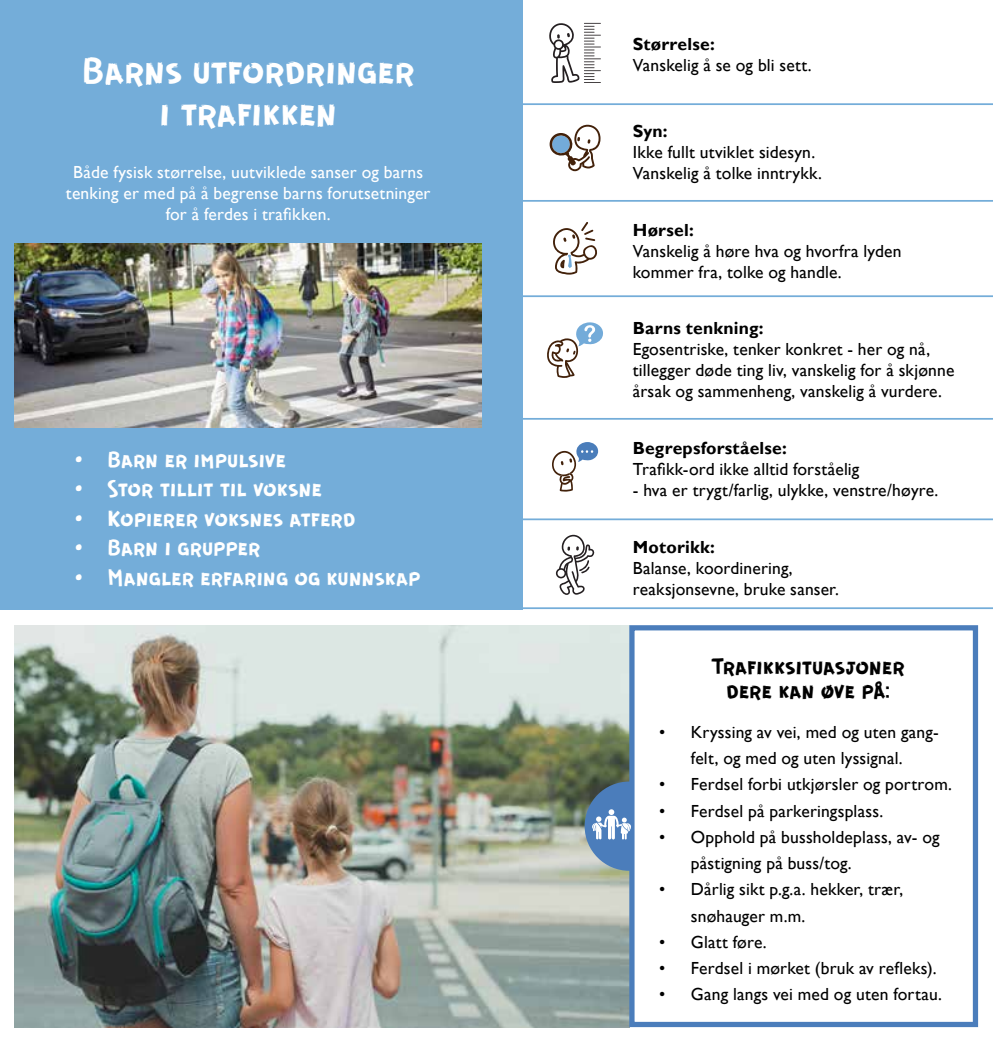
<style>
.page{position:relative;width:993px;height:1042px;background:#fff}
.page>*{position:absolute;margin:0;border:0;box-sizing:border-box;transform-origin:0 0}
.t1{font:40.25px/42px "GUERRILLA";letter-spacing:-.01em;color:#fff;text-align:center}
.t2{font:24.5px "GUERRILLA";letter-spacing:-.01em;color:#fff}
.t3{font:24.5px/24.5px "GUERRILLA";letter-spacing:-.005em;color:#000;text-align:center}
.t4{font:17.5px/21px "Gill Sans";letter-spacing:.01em;color:#000}
.t5{font:17.5px/21px "Gill Sans";letter-spacing:.01em;color:#fff;text-align:center}
.t6{font:700 17.5px "Gill Sans";letter-spacing:.01em;color:#000}
</style>
<div class="page">
<img style="left:15px;top:625px;width:614px;height:402px">
<div style="left:584px;top:781px;width:89px;height:90px;background:#4b7dbb;border-radius:50%"></div>
<div style="left:629px;top:625px;width:348px;height:402px;background:#fff;border:5px solid #4b7dbb"></div>
<div style="left:0;top:0;width:522px;height:609px;background:#74add9"></div>
<svg style="left:592px;top:809px;width:39px;height:30px"></svg>
<svg style="left:549px;top:23px;width:51px;height:60px"></svg>
<svg style="left:549px;top:125px;width:51px;height:46px"></svg>
<svg style="left:553px;top:222px;width:44px;height:53px"></svg>
<svg style="left:547px;top:322px;width:56px;height:56px"></svg>
<svg style="left:552px;top:442px;width:46px;height:49px"></svg>
<svg style="left:555px;top:535px;width:39px;height:60px"></svg>
<hr style="left:522px;top:103px;width:470px;height:2px;background:#74add9">
<hr style="left:522px;top:200px;width:470px;height:2px;background:#74add9">
<hr style="left:522px;top:295px;width:470px;height:2px;background:#74add9">
<hr style="left:522px;top:418px;width:470px;height:2px;background:#74add9">
<hr style="left:522px;top:518px;width:470px;height:2px;background:#74add9">
<hr style="left:522px;top:607px;width:470px;height:2px;background:#74add9">
<img style="left:15px;top:243px;width:466px;height:185px">
<h1 class="t1" style="left:82px;top:51px;width:334px">Barns utfordringer i trafikken</h1>
<p class="t5" style="left:66px;top:162px;width:366px">Både fysisk størrelse, uutviklede sanser og barns tenking er med på å begrense barns forutsetninger for å ferdes i trafikken.</p>
<h2 class="t2" style="left:76px;top:443px;width:212px">• Barn er impulsive</h2>
<h2 class="t2" style="left:76px;top:473px;width:248px">• Stor tillit til voksne</h2>
<h2 class="t2" style="left:76px;top:502px;width:281px">• Kopierer voksnes atferd</h2>
<h2 class="t2" style="left:76px;top:532px;width:186px">• Barn i grupper</h2>
<h2 class="t2" style="left:76px;top:561px;width:346px">• Mangler erfaring og kunnskap</h2>
<p class="t6" style="left:632px;top:34px;width:83px">Størrelse:</p>
<p class="t4" style="left:632px;top:55px;width:180px">Vanskelig å se og bli sett.</p>
<p class="t6" style="left:632px;top:120px;width:36px">Syn:</p>
<p class="t4" style="left:632px;top:142px;width:191px">Ikke fullt utviklet sidesyn.<br>Vanskelig å tolke inntrykk.</p>
<p class="t6" style="left:632px;top:219px;width:62px">Hørsel:</p>
<p class="t4" style="left:632px;top:240px;width:270px">Vanskelig å høre hva og hvorfra lyden kommer fra, tolke og handle.</p>
<p class="t6" style="left:632px;top:318px;width:132px">Barns tenkning:</p>
<p class="t4" style="left:632px;top:339px;width:323px">Egosentriske, tenker konkret - her og nå, tillegger døde ting liv, vanskelig for å skjønne årsak og sammenheng, vanskelig å vurdere.</p>
<p class="t6" style="left:632px;top:438px;width:155px">Begrepsforståelse:</p>
<p class="t4" style="left:632px;top:459px;width:228px">Trafikk-ord ikke alltid forståelig</p>
<p class="t4" style="left:632px;top:480px;width:307px">- hva er trygt/farlig, ulykke, venstre/høyre.</p>
<p class="t6" style="left:632px;top:536px;width:83px">Motorikk:</p>
<p class="t4" style="left:632px;top:558px;width:207px">Balanse, koordinering, reaksjonsevne, bruke sanser.</p>
<h2 class="t3" style="left:710px;top:654px;width:195px">Trafikksituasjoner dere kan øve på:</h2>
<p class="t4" style="left:659px;top:719px;width:281px;line-height:26.2px;text-align:center">• Kryssing av vei, med og uten gang&shy;felt, og med og uten lyssignal.</p>
<p class="t4" style="left:659px;top:774px;width:294px">• Ferdsel forbi utkjørsler og portrom.</p>
<p class="t4" style="left:659px;top:800px;width:225px">• Ferdsel på parkeringsplass.</p>
<p class="t4" style="left:690px;top:824px;width:250px;line-height:26.2px;text-indent:-32px">• Opphold på bussholdeplass, av- og påstigning på buss/tog.</p>
<p class="t4" style="left:690px;top:876px;width:214px;line-height:26.2px;text-indent:-32px">• Dårlig sikt p.g.a. hekker, trær, snøhauger m.m.</p>
<p class="t4" style="left:659px;top:932px;width:109px">• Glatt føre.</p>
<p class="t4" style="left:659px;top:958px;width:278px">• Ferdsel i mørket (bruk av refleks).</p>
<p class="t4" style="left:659px;top:984px;width:284px">• Gang langs vei med og uten fortau.</p>
</div>
